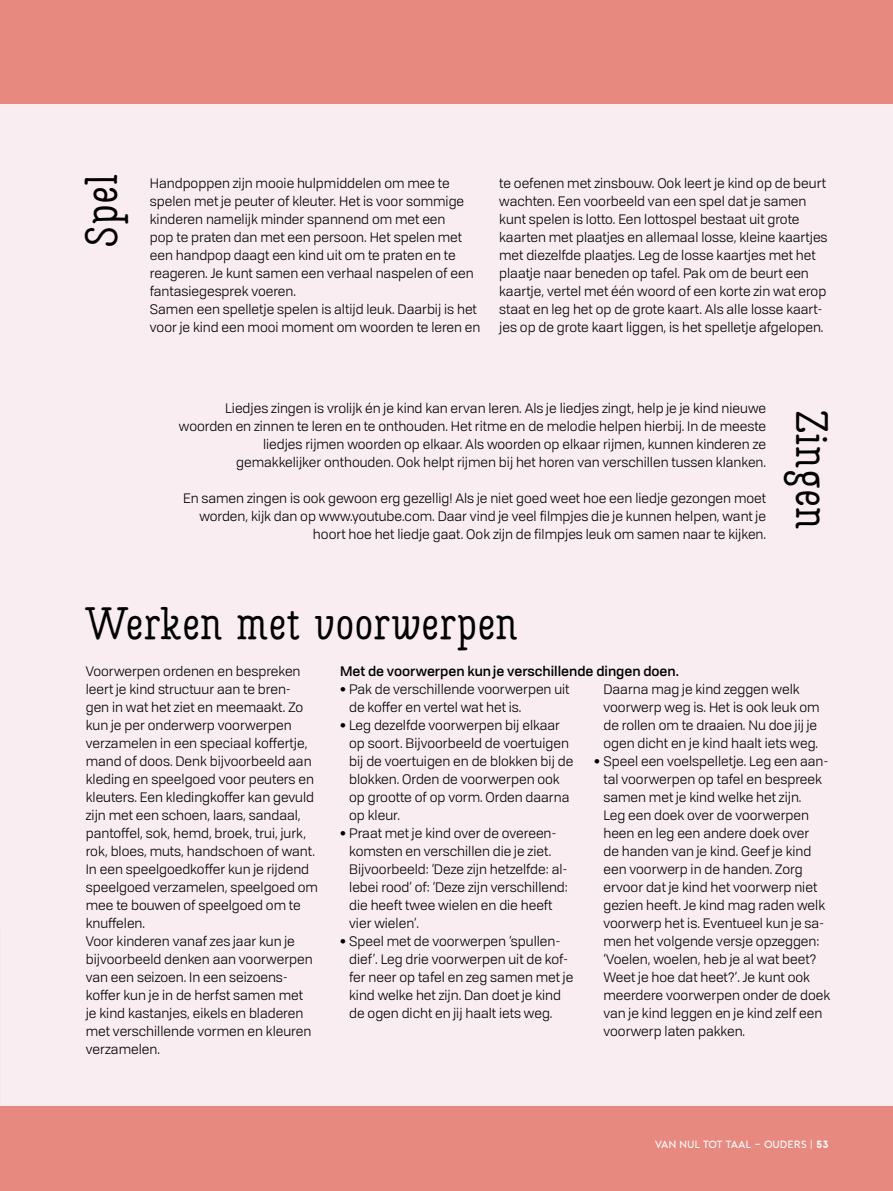
<style>
.page{position:relative;width:893px;height:1191px;background:#e88980}
.page>*{position:absolute;margin:0;border:0;box-sizing:border-box;transform-origin:0 0}
.t1{font:45px "Tropen Deco";color:#000}
.t2{font:13.5px/18px "Tofino";color:#000}
.t3{font:500 13.5px "Tofino";color:#000}
.t4{font:300 10.5px "Porter";color:#fff}
.s1{font-family:"Porter";font-weight:700}
.s2{font-weight:700}
</style>
<div class="page">
<div style="left:0;top:104px;width:893px;height:1002px;background:#f9edf1"></div>
<h1 class="t1" style="left:75px;top:247px;width:75px;rotate:-90deg">Spel</h1>
<p class="t2" style="left:150px;top:173px;width:332px">Handpoppen zijn mooie hulpmiddelen om mee te spelen met je peuter of kleuter. Het is voor sommige kinderen namelijk minder spannend om met een<br>pop te praten dan met een persoon. Het spelen met een handpop daagt een kind uit om te praten en te reageren. Je kunt samen een verhaal naspelen of een fantasiegesprek voeren.<br>Samen een spelletje spelen is altijd leuk. Daarbij is het voor je kind een mooi moment om woorden te leren en</p>
<p class="t2" style="left:499px;top:173px;width:330px">te oefenen met zinsbouw. Ook leert je kind op de beurt wachten. Een voorbeeld van een spel dat je samen kunt spelen is lotto. Een lottospel bestaat uit grote kaarten met plaatjes en allemaal losse, kleine kaartjes met diezelfde plaatjes. Leg de losse kaartjes met het plaatje naar beneden op tafel. Pak om de beurt een kaartje, vertel met één woord of een korte zin wat erop staat en leg het op de grote kaart. Als alle losse kaart&shy;jes op de grote kaart liggen, is het spelletje afgelopen.</p>
<p class="t2" style="left:179px;top:398px;width:589px;text-align:right">Liedjes zingen is vrolijk én je kind kan ervan leren. Als je liedjes zingt, help je je kind nieuwe woorden en zinnen te leren en te onthouden. Het ritme en de melodie helpen hierbij. In de meeste liedjes rijmen woorden op elkaar. Als woorden op elkaar rijmen, kunnen kinderen ze gemakkelijker onthouden. Ook helpt rijmen bij het horen van verschillen tussen klanken.</p>
<p class="t2" style="left:183px;top:488px;width:584px;text-align:right">En samen zingen is ook gewoon erg gezellig! Als je niet goed weet hoe een liedje gezongen moet worden, kijk dan op www.youtube.com. Daar vind je veel filmpjes die je kunnen helpen, want je hoort hoe het liedje gaat. Ook zijn de filmpjes leuk om samen naar te kijken.</p>
<h1 class="t1" style="left:838px;top:410px;width:121px;rotate:90deg">Zingen</h1>
<h1 class="t1" style="left:84px;top:597px;width:436px">Werken met voorwerpen</h1>
<p class="t3" style="left:340px;top:661px;width:341px">Met de voorwerpen kun je verschillende dingen doen.</p>
<p class="t2" style="left:86px;top:661px;width:234px">Voorwerpen ordenen en bespreken leert je kind structuur aan te bren-<br>gen in wat het ziet en meemaakt. Zo kun je per onderwerp voorwerpen verzamelen in een speciaal koffertje, mand of doos. Denk bijvoorbeeld aan kleding en speelgoed voor peuters en kleuters. Een kledingkoffer kan gevuld zijn met een schoen, laars, sandaal, pantoffel, sok, hemd, broek, trui, jurk, rok, bloes, muts, handschoen of want.<br>In een speelgoedkoffer kun je rijdend speelgoed verzamelen, speelgoed om mee te bouwen of speelgoed om te knuffelen.<br>Voor kinderen vanaf zes jaar kun je bijvoorbeeld denken aan voorwerpen van een seizoen. In een seizoens&shy;koffer kun je in de herfst samen met<br>je kind kastanjes, eikels en bladeren met verschillende vormen en kleuren verzamelen.</p>
<p class="t2" style="left:603px;top:679px;width:218px">Daarna mag je kind zeggen welk voorwerp weg is. Het is ook leuk om de rollen om te draaien. Nu doe jij je ogen dicht en je kind haalt iets weg.</p>
<p class="t2" style="left:603px;top:751px;width:228px;text-indent:-9px"><span class="s1">•</span> Speel een voelspelletje. Leg een aan&shy;tal voorwerpen op tafel en bespreek samen met je kind welke het zijn.<br>Leg een doek over de voorwerpen heen en leg een andere doek over<br>de handen van je kind. Geef je kind een voorwerp in de handen. Zorg ervoor dat je kind het voorwerp niet gezien heeft. Je kind mag raden welk voorwerp het is. Eventueel kun je sa&shy;men het volgende versje opzeggen: ‘Voelen, woelen, heb je al wat beet?<br>Weet je hoe dat heet?’. Je kunt ook meerdere voorwerpen onder de doek van je kind leggen en je kind zelf een voorwerp laten pakken.</p>
<p class="t2" style="left:349px;top:679px;width:222px;text-indent:-9px"><span class="s1">•</span> Pak de verschillende voorwerpen uit de koffer en vertel wat het is.</p>
<p class="t2" style="left:349px;top:715px;width:226px;text-indent:-9px"><span class="s1">•</span> Leg dezelfde voorwerpen bij elkaar op soort. Bijvoorbeeld de voertuigen bij de voertuigen en de blokken bij de blokken. Orden de voorwerpen ook op grootte of op vorm. Orden daarna op kleur.</p>
<p class="t2" style="left:349px;top:823px;width:220px;text-indent:-9px"><span class="s1">•</span> Praat met je kind over de overeen&shy;komsten en verschillen die je ziet.<br>Bijvoorbeeld: ‘Deze zijn hetzelfde: al&shy;lebei rood’ of: ‘Deze zijn verschillend: die heeft twee wielen en die heeft vier wielen’.</p>
<p class="t2" style="left:349px;top:931px;width:226px;text-indent:-9px"><span class="s1">•</span> Speel met de voorwerpen ‘spullen&shy;dief’. Leg drie voorwerpen uit de kof&shy;fer neer op tafel en zeg samen met je kind welke het zijn. Dan doet je kind de ogen dicht en jij haalt iets weg.</p>
<p class="t4" style="left:655px;top:1138px;width:176px">VAN NUL TOT TAAL - OUDERS | <span class="s2">53</span></p>
</div>
